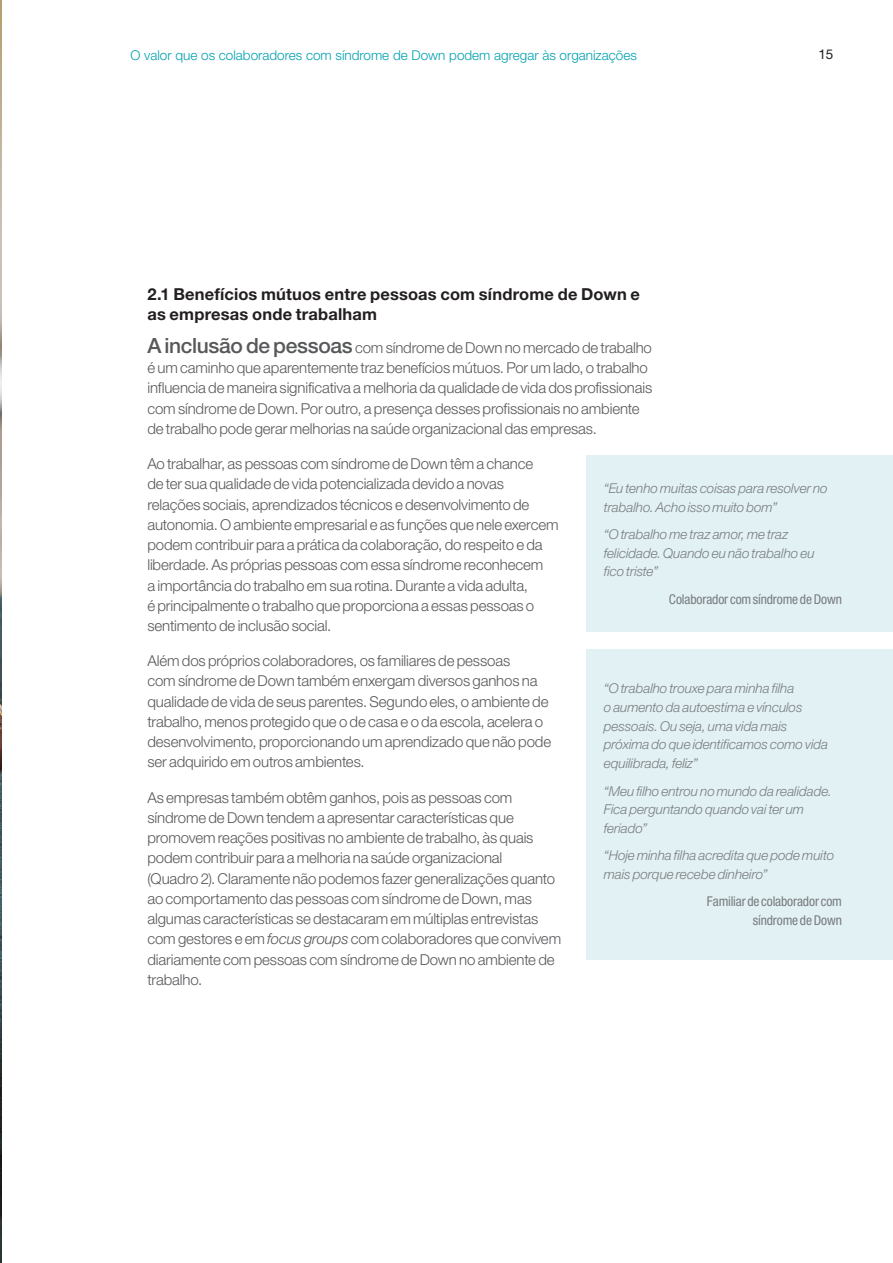
<style>
.page{position:relative;width:893px;height:1263px;background:#fff}
.page>*{position:absolute;margin:0;border:0;box-sizing:border-box;transform-origin:0 0}
.Body_Title{font:700 16.5px/19.8px "Helvetica Neue LT Std";letter-spacing:.01em;color:#231f20}
.Body{font:300 15px/20.2px "Helvetica Neue LT Std";letter-spacing:-.01em;color:#57585a}
.BOX{font:italic 300 13.5px/18.8px "Helvetica Neue LT Std";letter-spacing:-.005em;color:#7a7c7f}
.t1{font:300 13.5px "Helvetica Neue LT Std";color:#00a0b0}
.box_assinat{font:condensed 13.5px/18.8px "Helvetica Neue LT Std";letter-spacing:-.01em;color:#7a7c7f;text-align:right}
.t2{font:13.5px "Helvetica Neue LT Std";color:#231f20}
.s1{font-weight:500;font-size:21px}
.s2{font-style:italic}
</style>
<div class="page">
<div style="left:587px;top:455px;width:306px;height:177px;background:#e1f1f4"></div>
<div style="left:587px;top:649px;width:306px;height:311px;background:#e1f1f4"></div>
<img style="left:0;top:0;width:1px;height:1263px">
<p class="t1" style="left:130px;top:46px;width:508px">O valor que os colaboradores com síndrome de Down podem agregar às organizações</p>
<p class="t2" style="left:818px;top:46px;width:17px">15</p>
<p class="Body_Title" style="left:147px;top:284px;width:494px">2.1 Benefícios mútuos entre pessoas com síndrome de Down e as empresas onde trabalham</p>
<p class="Body" style="left:147px;top:337px;width:506px"><span class="s1">A inclusão de pessoas</span> com síndrome de Down no mercado de trabalho é um caminho que aparentemente traz benefícios mútuos. Por um lado, o trabalho influencia de maneira significativa a melhoria da qualidade de vida dos profissionais com síndrome de Down. Por outro, a presença desses profissionais no ambiente de trabalho pode gerar melhorias na saúde organizacional das empresas.</p>
<p class="Body" style="left:147px;top:453px;width:413px">Ao trabalhar, as pessoas com síndrome de Down têm a chance<br>de ter sua qualidade de vida potencializada devido a novas relações sociais, aprendizados técnicos e desenvolvimento de autonomia. O ambiente empresarial e as funções que nele exercem podem contribuir para a prática da colaboração, do respeito e da liberdade. As próprias pessoas com essa síndrome reconhecem<br>a importância do trabalho em sua rotina. Durante a vida adulta,<br>é principalmente o trabalho que proporciona a essas pessoas o sentimento de inclusão social.</p>
<p class="Body" style="left:147px;top:650px;width:405px">Além dos próprios colaboradores, os familiares de pessoas<br>com síndrome de Down também enxergam diversos ganhos na qualidade de vida de seus parentes. Segundo eles, o ambiente de trabalho, menos protegido que o de casa e o da escola, acelera o desenvolvimento, proporcionando um aprendizado que não pode ser adquirido em outros ambientes.</p>
<p class="Body" style="left:147px;top:787px;width:415px">As empresas também obtêm ganhos, pois as pessoas com síndrome de Down tendem a apresentar características que promovem reações positivas no ambiente de trabalho, às quais podem contribuir para a melhoria na saúde organizacional<br>(Quadro 2). Claramente não podemos fazer generalizações quanto ao comportamento das pessoas com síndrome de Down, mas algumas características se destacaram em múltiplas entrevistas com gestores e em <span class="s2">focus groups</span> com colaboradores que convivem diariamente com pessoas com síndrome de Down no ambiente de trabalho.</p>
<p class="BOX" style="left:604px;top:479px;width:225px">“Eu tenho muitas coisas para resolver no trabalho. Acho isso muito bom”</p>
<p class="BOX" style="left:604px;top:525px;width:212px">“O trabalho me traz amor, me traz felicidade. Quando eu não trabalho eu fico triste”</p>
<p class="box_assinat" style="left:669px;top:589px;width:174px">Colaborador com síndrome de Down</p>
<p class="BOX" style="left:604px;top:679px;width:226px">“O trabalho trouxe para minha filha<br>o aumento da autoestima e vínculos pessoais. Ou seja, uma vida mais próxima do que identificamos como vida equilibrada, feliz”</p>
<p class="BOX" style="left:604px;top:781px;width:230px">“Meu filho entrou no mundo da realidade.<br>Fica perguntando quando vai ter um feriado”</p>
<p class="BOX" style="left:604px;top:846px;width:232px">“Hoje minha filha acredita que pode muito mais porque recebe dinheiro”</p>
<p class="box_assinat" style="left:707px;top:892px;width:137px">Familiar de colaborador com síndrome de Down</p>
</div>
